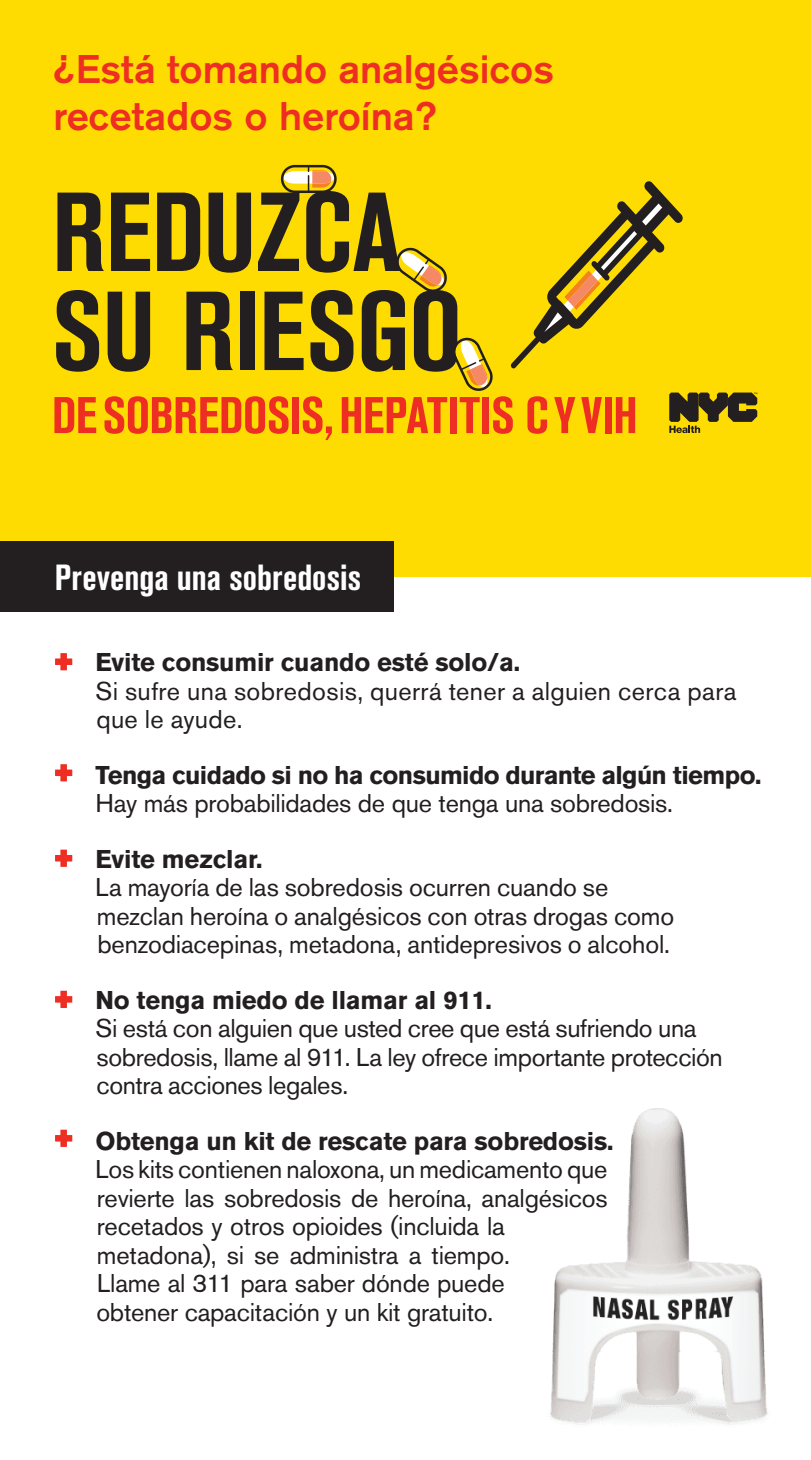
<style>
.page{position:relative;width:811px;height:1460px;background:#fff}
.page>*{position:absolute;margin:0;border:0;box-sizing:border-box;transform-origin:0 0}
.t1{font:700 condensed 111px/99px "Akzidenz Grotesk BQ";letter-spacing:-.005em;color:#231f20}
.t2{font:700 condensed 51px "Akzidenz Grotesk BQ";letter-spacing:-.01em;color:#ee2e22}
.t3{font:500 39.6px/47.4px "Akzidenz Grotesk BQ";color:#ee2e22}
.t4{font:700 condensed 36px "Akzidenz Grotesk BQ";color:#fff}
.t5{font:25.5px/28.5px "Akzidenz Grotesk BQ";letter-spacing:-.01em;color:#231f20}
.t6{font:700 25.5px "Akzidenz Grotesk BQ";letter-spacing:-.01em;color:#231f20}
.t7{font:25.5px/28.5px "Akzidenz Grotesk BQ";letter-spacing:.015em;color:#231f20}
</style>
<div class="page">
<div style="left:0;top:0;width:811px;height:576px;background:#ffdc01"></div>
<svg style="left:669px;top:392px;width:88px;height:41px"></svg>
<div style="left:0;top:541px;width:393px;height:70px;background:#231f20"></div>
<svg style="left:55px;top:653px;width:17px;height:17px"></svg>
<svg style="left:55px;top:764px;width:17px;height:17px"></svg>
<svg style="left:55px;top:849px;width:17px;height:18px"></svg>
<svg style="left:55px;top:990px;width:17px;height:18px"></svg>
<svg style="left:55px;top:1129px;width:17px;height:17px"></svg>
<svg style="left:511px;top:181px;width:171px;height:187px"></svg>
<svg style="left:281px;top:165px;width:56px;height:28px"></svg>
<svg style="left:452px;top:337px;width:41px;height:54px"></svg>
<svg style="left:396px;top:247px;width:51px;height:45px"></svg>
<img style="left:550px;top:1108px;width:218px;height:317px">
<h3 class="t3" style="left:53px;top:44px;width:502px">¿Está tomando analgésicos recetados o heroína?</h3>
<h1 class="t1" style="left:52px;top:183px;width:412px">REDUZCA<br>SU RIESGO</h1>
<h2 class="t2" style="left:52px;top:386px;width:587px">DE SOBREDOSIS, HEPATITIS C Y VIH</h2>
<h3 class="t4" style="left:55px;top:556px;width:308px">Prevenga una sobredosis</h3>
<p class="t6" style="left:95px;top:647px;width:426px">Evite consumir cuando esté solo/a.</p>
<p class="t7" style="left:95px;top:676px;width:642px">Si sufre una sobredosis, querrá tener a alguien cerca para que le ayude.</p>
<p class="t6" style="left:95px;top:760px;width:667px">Tenga cuidado si no ha consumido durante algún tiempo.</p>
<p class="t5" style="left:95px;top:788px;width:579px">Hay más probabilidades de que tenga una sobredosis.</p>
<p class="t6" style="left:95px;top:844px;width:169px">Evite mezclar.</p>
<p class="t5" style="left:95px;top:872px;width:580px">La mayoría de las sobredosis ocurren cuando se mezclan heroína o analgésicos con otras drogas como benzodiacepinas, metadona, antidepresivos o alcohol.</p>
<p class="t6" style="left:95px;top:985px;width:398px">No tenga miedo de llamar al 911.</p>
<p class="t5" style="left:95px;top:1013px;width:629px">Si está con alguien que usted cree que está sufriendo una sobredosis, llame al 911. La ley ofrece importante protección contra acciones legales.</p>
<p class="t6" style="left:95px;top:1126px;width:519px">Obtenga un kit de rescate para sobredosis.</p>
<p class="t5" style="left:95px;top:1154px;width:514px">Los kits contienen naloxona, un medicamento que revierte las sobredosis de heroína, analgésicos recetados y otros opioides (incluida la metadona), si se administra a tiempo.<br>Llame al 311 para saber dónde puede<br>obtener capacitación y un kit gratuito.</p>
</div>
